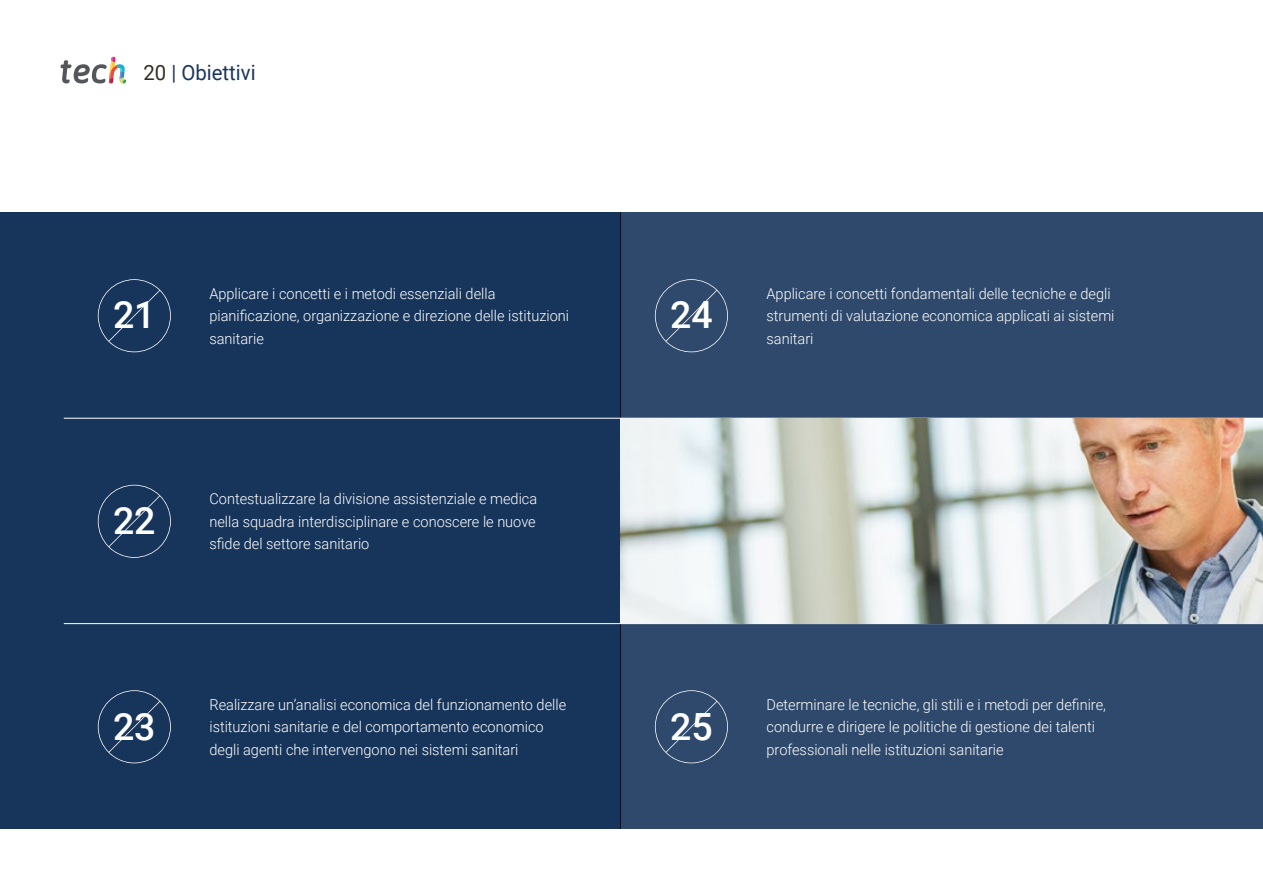
<style>
.page{position:relative;width:1263px;height:893px;background:#fff}
.page>*{position:absolute;margin:0;border:0;box-sizing:border-box;transform-origin:0 0}
.Texto{font:500 37.5px "Roboto";color:#fff}
.Sección___Pag{font:21px "Roboto";color:#1a355c}
.Subtítulo_Pag{font:300 15px/22.5px "Roboto";color:#fff}
.Texto-2{font:300 15px/22.5px "Roboto";color:#fff;text-align:justify}
.s1{color:#312e20}
</style>
<div class="page">
<div style="left:0;top:213px;width:621px;height:616px;background:#17355b"></div>
<div style="left:621px;top:213px;width:642px;height:616px;background:#2e496b"></div>
<hr style="left:64px;top:418px;width:1199px;height:1px;background:#fff">
<hr style="left:64px;top:623px;width:1199px;height:1px;background:#fff">
<img style="left:621px;top:418px;width:642px;height:205px">
<svg style="left:98px;top:279px;width:73px;height:73px"></svg>
<svg style="left:98px;top:485px;width:73px;height:73px"></svg>
<svg style="left:655px;top:279px;width:73px;height:73px"></svg>
<svg style="left:98px;top:690px;width:73px;height:73px"></svg>
<svg style="left:655px;top:690px;width:73px;height:73px"></svg>
<svg style="left:61px;top:57px;width:65px;height:27px"></svg>
<p class="Sección___Pag" style="left:144px;top:57px;width:114px"><span class="s1">20</span> | Obiettivi</p>
<p class="Texto" style="left:113px;top:289px;width:44px">21</p>
<p class="Subtítulo_Pag" style="left:209px;top:282px;width:361px">Applicare i concetti e i metodi essenziali della pianificazione, organizzazione e direzione delle istituzioni sanitarie</p>
<p class="Texto" style="left:670px;top:289px;width:44px">24</p>
<p class="Subtítulo_Pag" style="left:766px;top:282px;width:349px">Applicare i concetti fondamentali delle tecniche e degli strumenti di valutazione economica applicati ai sistemi sanitari</p>
<p class="Texto" style="left:113px;top:494px;width:44px">22</p>
<p class="Texto-2" style="left:209px;top:487px;width:329px">Contestualizzare la divisione assistenziale e medica nella squadra interdisciplinare e conoscere le nuove sfide del settore sanitario</p>
<p class="Subtítulo_Pag" style="left:209px;top:693px;width:358px">Realizzare un’analisi economica del funzionamento delle istituzioni sanitarie e del comportamento economico degli agenti che intervengono nei sistemi sanitari</p>
<p class="Texto" style="left:113px;top:700px;width:44px">23</p>
<p class="Texto" style="left:670px;top:700px;width:44px">25</p>
<p class="Subtítulo_Pag" style="left:766px;top:693px;width:341px">Determinare le tecniche, gli stili e i metodi per definire, condurre e dirigere le politiche di gestione dei talenti professionali nelle istituzioni sanitarie</p>
</div>
